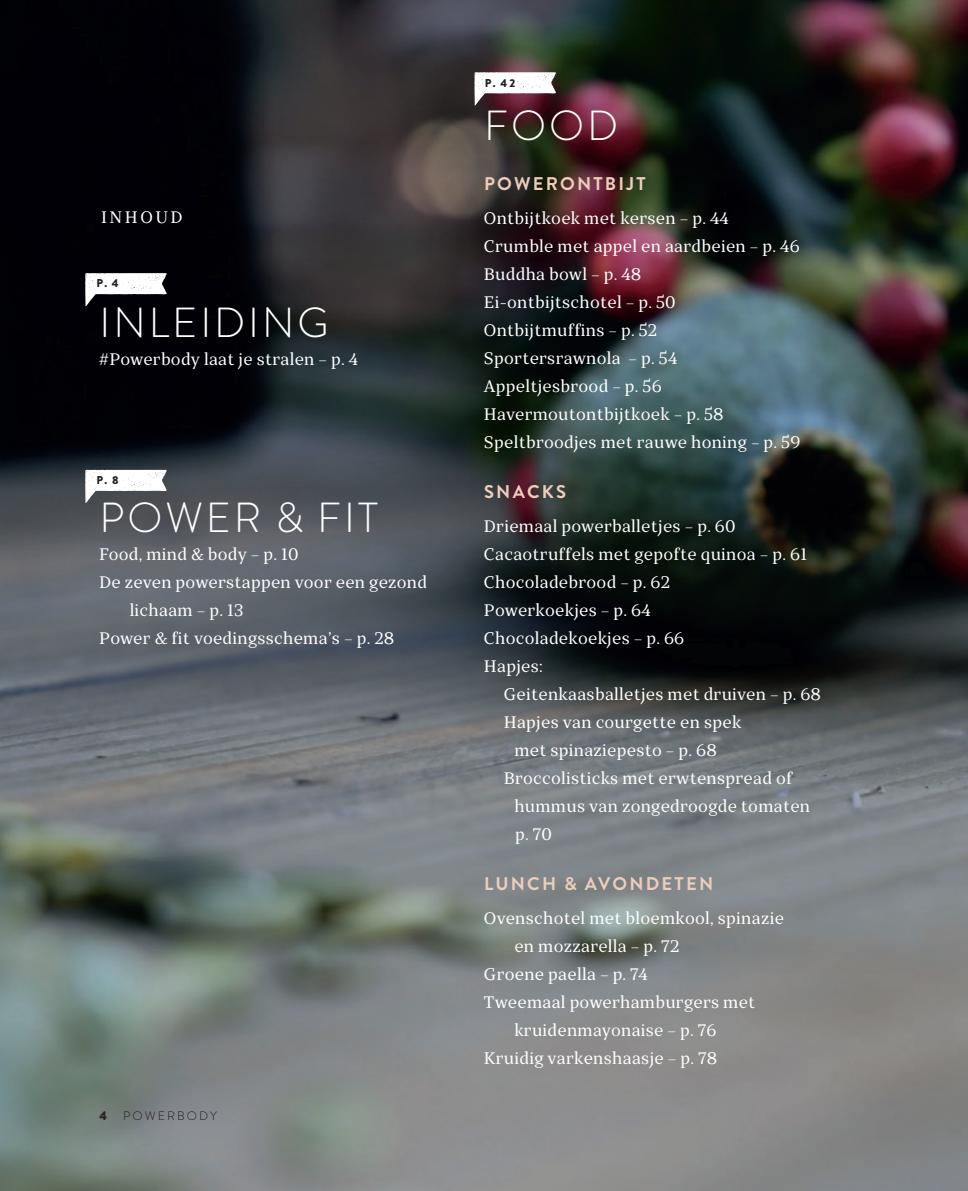
<style>
.page{position:relative;width:968px;height:1191px;background:#fff}
.page>*{position:absolute;margin:0;border:0;box-sizing:border-box;transform-origin:0 0}
.t1{font:300 42px "Brandon Grotesque";letter-spacing:.07em;color:#fff}
.t2{font:700 18.38px "Brandon Grotesque";letter-spacing:.12em;color:#eecdbb}
.t3{font:16.62px/28px "TT Bells";letter-spacing:.015em;color:#fff}
.t4{font:300 12.25px "Brandon Grotesque";letter-spacing:.17em;color:#231f20}
.t5{font:12.25px "Brandon Printed Two";color:#231f20}
.t6{font:900 11.38px "Brandon Grotesque";color:#231f20}
</style>
<div class="page">
<img style="left:0;top:0;width:967px;height:1191px">
<svg style="left:85px;top:273px;width:82px;height:33px"></svg>
<svg style="left:85px;top:469px;width:82px;height:34px"></svg>
<svg style="left:474px;top:72px;width:82px;height:33px"></svg>
<p class="t3" style="left:101px;top:204px;width:83px">INHOUD</p>
<p class="t6" style="left:96px;top:277px;width:24px">P. 4</p>
<h1 class="t1" style="left:100px;top:298px;width:230px">INLEIDING</h1>
<p class="t3" style="left:99px;top:347px;width:260px">#Powerbody laat je stralen – p. 4</p>
<p class="t6" style="left:97px;top:473px;width:23px">P. 8</p>
<h1 class="t1" style="left:100px;top:493px;width:280px">POWER &amp; FIT</h1>
<p class="t3" style="left:99px;top:542px;width:201px">Food, mind &amp; body – p. 10</p>
<p class="t3" style="left:99px;top:570px;width:329px">De zeven powerstappen voor een gezond</p>
<p class="t3" style="left:130px;top:598px;width:115px">lichaam – p. 13</p>
<p class="t3" style="left:99px;top:626px;width:296px">Power &amp; fit voedingsschema’s – p. 28</p>
<p class="t5" style="left:99px;top:1108px;width:10px">4</p>
<p class="t4" style="left:123px;top:1108px;width:95px">POWERBODY</p>
<p class="t6" style="left:485px;top:76px;width:32px">P. 42</p>
<h1 class="t1" style="left:484px;top:101px;width:135px">FOOD</h1>
<p class="t2" style="left:484px;top:173px;width:163px">POWERONTBIJT</p>
<p class="t3" style="left:484px;top:206px;width:318px">Ontbijtkoek met kersen – p. 44<br>Crumble met appel en aardbeien – p. 46<br>Buddha bowl – p. 48<br>Ei-ontbijtschotel – p. 50<br>Ontbijtmuffins – p. 52<br>Sportersrawnola – p. 54<br>Appeltjesbrood – p. 56<br>Havermoutontbijtkoek – p. 58<br>Speltbroodjes met rauwe honing – p. 59</p>
<p class="t2" style="left:484px;top:481px;width:83px">SNACKS</p>
<p class="t3" style="left:484px;top:514px;width:325px">Driemaal powerballetjes – p. 60<br>Cacaotruffels met gepofte quinoa – p. 61<br>Chocoladebrood – p. 62<br>Powerkoekjes – p. 64<br>Chocoladekoekjes – p. 66<br>Hapjes:</p>
<p class="t3" style="left:504px;top:682px;width:319px">Geitenkaasballetjes met druiven – p. 68</p>
<p class="t3" style="left:504px;top:710px;width:239px">Hapjes van courgette en spek</p>
<p class="t3" style="left:514px;top:738px;width:204px">met spinaziepesto – p. 68</p>
<p class="t3" style="left:504px;top:766px;width:290px">Broccolisticks met erwtenspread of</p>
<p class="t3" style="left:514px;top:794px;width:297px">hummus van zongedroogde tomaten</p>
<p class="t3" style="left:515px;top:822px;width:38px">p. 70</p>
<p class="t2" style="left:484px;top:873px;width:231px">LUNCH &amp; AVONDETEN</p>
<p class="t3" style="left:484px;top:906px;width:301px">Ovenschotel met bloemkool, spinazie</p>
<p class="t3" style="left:514px;top:934px;width:166px">en mozzarella – p. 72</p>
<p class="t3" style="left:484px;top:962px;width:165px">Groene paella – p. 74</p>
<p class="t3" style="left:484px;top:990px;width:273px">Tweemaal powerhamburgers met</p>
<p class="t3" style="left:514px;top:1018px;width:203px">kruidenmayonaise – p. 76</p>
<p class="t3" style="left:484px;top:1046px;width:235px">Kruidig varkenshaasje – p. 78</p>
</div>
